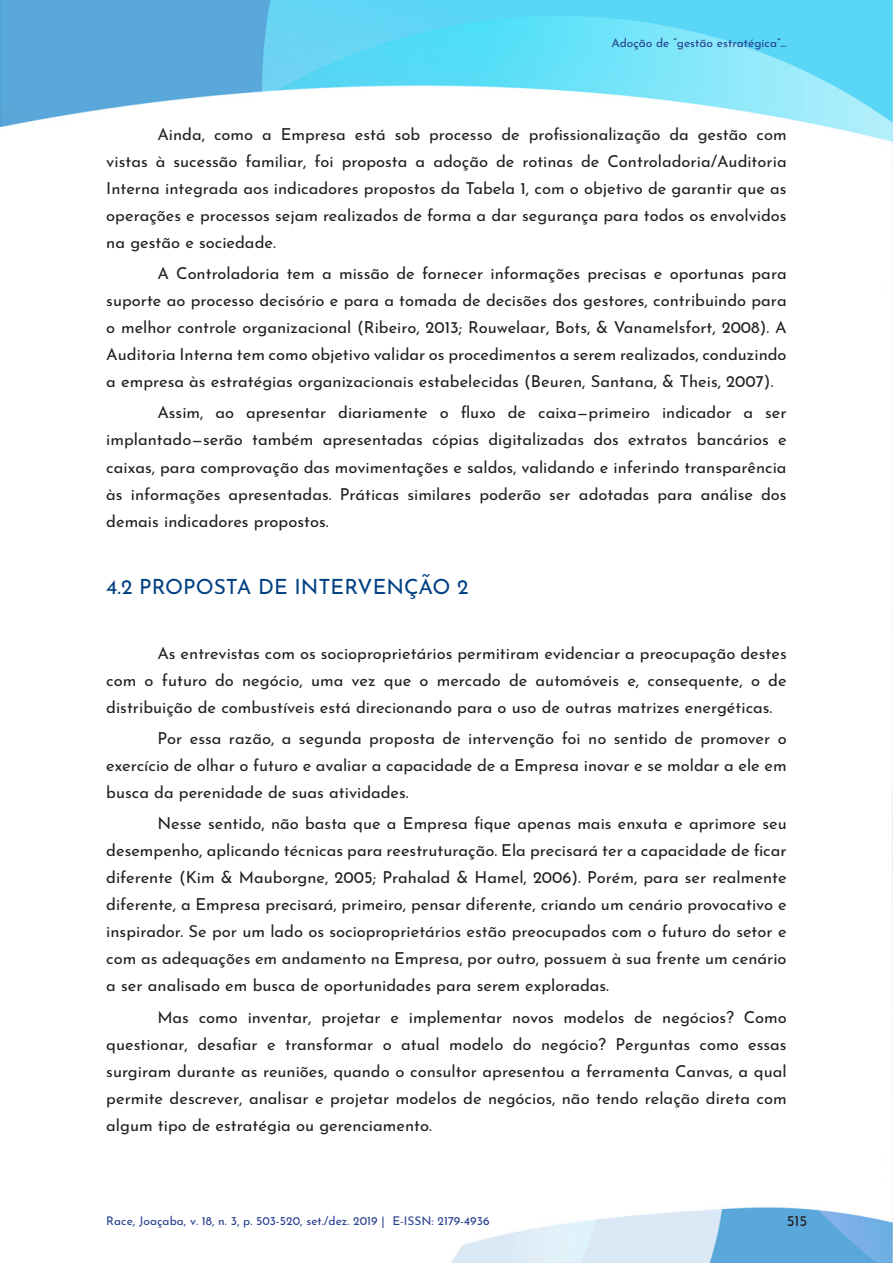
<style>
.page{position:relative;width:893px;height:1263px;background:#fff}
.page>*{position:absolute;margin:0;border:0;box-sizing:border-box;transform-origin:0 0}
.título_2{font:21px "Josefin Sans";color:#004082}
.Texto{font:16.5px/27px "Josefin Sans";color:#231f20;text-align:justify}
.t1{font:15px "Josefin Sans";color:#231f20}
.t2{font:12px "Josefin Sans";color:#253f8e}
</style>
<div class="page">
<img style="left:0;top:0;width:893px;height:1262px">
<p class="t2" style="left:611px;top:33px;width:177px">Adoção de “gestão estratégica”...</p>
<p class="Texto" style="left:106px;top:119px;width:682px;text-indent:51px">Ainda, como a Empresa está sob processo de profissionalização da gestão com vistas à sucessão familiar, foi proposta a adoção de rotinas de Controladoria/Auditoria Interna integrada aos indicadores propostos da Tabela 1, com o objetivo de garantir que as operações e processos sejam realizados de forma a dar segurança para todos os envolvidos na gestão e sociedade.</p>
<p class="Texto" style="left:106px;top:258px;width:682px;text-indent:51px">A Controladoria tem a missão de fornecer informações precisas e oportunas para suporte ao processo decisório e para a tomada de decisões dos gestores, contribuindo para o melhor controle organizacional (Ribeiro, 2013; Rouwelaar, Bots, &amp; Vanamelsfort, 2008). A Auditoria Interna tem como objetivo validar os procedimentos a serem realizados, conduzindo a empresa às estratégias organizacionais estabelecidas (Beuren, Santana, &amp; Theis, 2007).</p>
<p class="Texto" style="left:106px;top:397px;width:682px;text-indent:51px">Assim, ao apresentar diariamente o fluxo de caixa—primeiro indicador a ser implantado—serão também apresentadas cópias digitalizadas dos extratos bancários e caixas, para comprovação das movimentações e saldos, validando e inferindo transparência às informações apresentadas. Práticas similares poderão ser adotadas para análise dos demais indicadores propostos.</p>
<p class="título_2" style="left:106px;top:569px;width:364px">4.2 PROPOSTA DE INTERVENÇÃO 2</p>
<p class="Texto" style="left:106px;top:638px;width:682px;text-indent:51px">As entrevistas com os socioproprietários permitiram evidenciar a preocupação destes com o futuro do negócio, uma vez que o mercado de automóveis e, consequente, o de distribuição de combustíveis está direcionando para o uso de outras matrizes energéticas.</p>
<p class="Texto" style="left:106px;top:723px;width:682px;text-indent:51px">Por essa razão, a segunda proposta de intervenção foi no sentido de promover o exercício de olhar o futuro e avaliar a capacidade de a Empresa inovar e se moldar a ele em busca da perenidade de suas atividades.</p>
<p class="Texto" style="left:106px;top:808px;width:682px;text-indent:51px">Nesse sentido, não basta que a Empresa fique apenas mais enxuta e aprimore seu desempenho, aplicando técnicas para reestruturação. Ela precisará ter a capacidade de ficar diferente (Kim &amp; Mauborgne, 2005; Prahalad &amp; Hamel, 2006). Porém, para ser realmente diferente, a Empresa precisará, primeiro, pensar diferente, criando um cenário provocativo e inspirador. Se por um lado os socioproprietários estão preocupados com o futuro do setor e com as adequações em andamento na Empresa, por outro, possuem à sua frente um cenário a ser analisado em busca de oportunidades para serem exploradas.</p>
<p class="Texto" style="left:106px;top:1001px;width:682px;text-indent:51px">Mas como inventar, projetar e implementar novos modelos de negócios? Como questionar, desafiar e transformar o atual modelo do negócio? Perguntas como essas surgiram durante as reuniões, quando o consultor apresentou a ferramenta Canvas, a qual permite descrever, analisar e projetar modelos de negócios, não tendo relação direta com algum tipo de estratégia ou gerenciamento.</p>
<p class="t2" style="left:106px;top:1211px;width:385px">Race, Joaçaba, v. 18, n. 3, p. 503-520, set./dez. 2019 | E-ISSN: 2179-4936</p>
<p class="t1" style="left:787px;top:1208px;width:22px">515</p>
</div>
